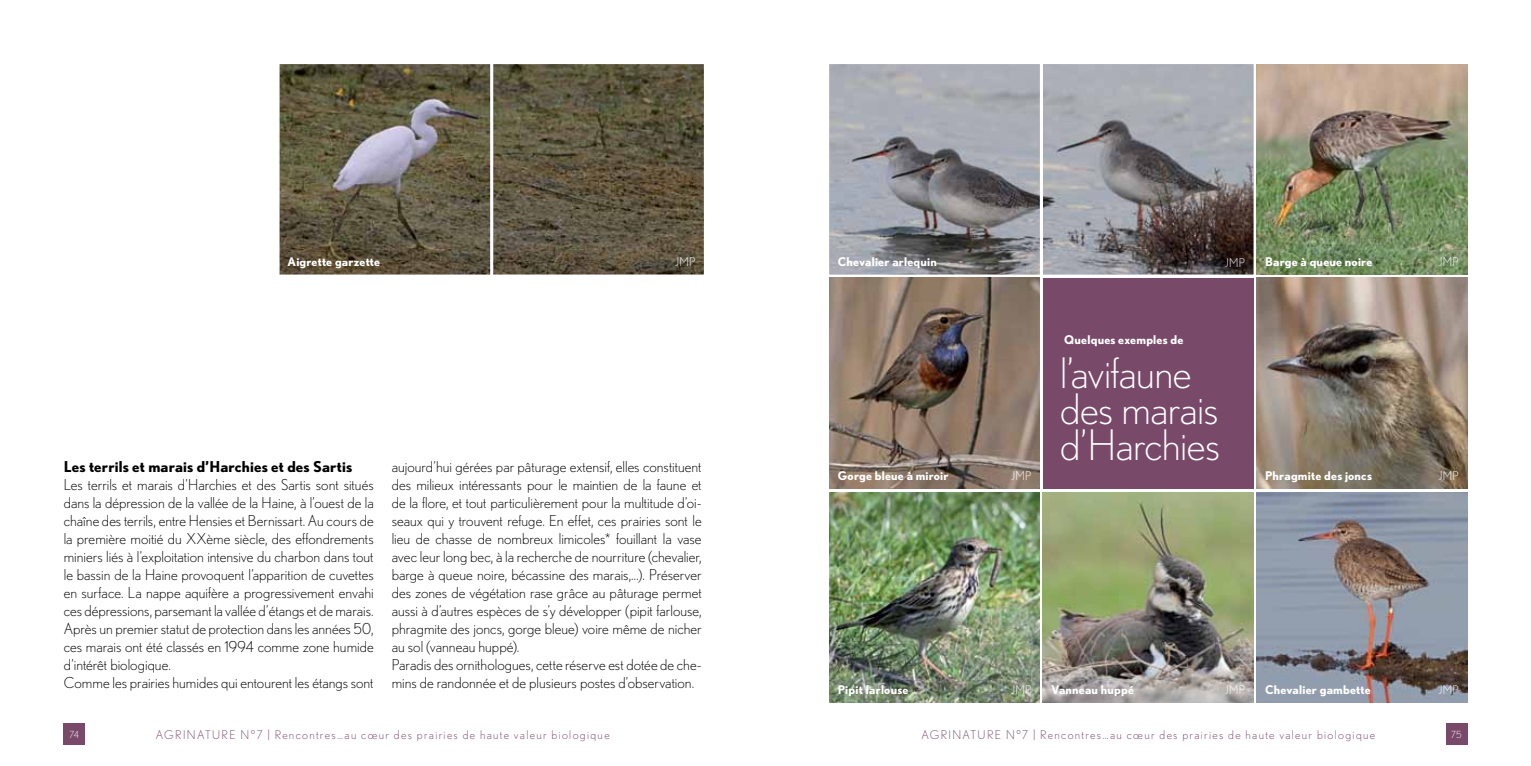
<style>
.page{position:relative;width:1531px;height:766px;background:#fff}
.page>*{position:absolute;margin:0;border:0;box-sizing:border-box;transform-origin:0 0}
.t1{font:300 42px/36px "Nobel";letter-spacing:-.01em;color:#fff}
.t2{font:300 15px/18px "Nobel";color:#000}
.t3{font:700 15px "Nobel";letter-spacing:.005em;color:#000}
.t4{font:700 12px "Nobel";letter-spacing:.015em;color:#fff}
.t5{font:300 12px "Nobel";letter-spacing:.11em;color:#79496a}
.t6{font:300 12px "Nobel";letter-spacing:.02em;color:#fff}
.t7{font:300 9.75px "Nobel";color:#fff}
</style>
<div class="page">
<div style="left:64px;top:723px;width:21px;height:21px;background:#79496a"></div>
<div style="left:1446px;top:723px;width:21px;height:21px;background:#79496a"></div>
<img style="left:280px;top:64px;width:424px;height:210px">
<img style="left:829px;top:278px;width:211px;height:210px">
<img style="left:829px;top:492px;width:211px;height:210px">
<img style="left:829px;top:64px;width:424px;height:210px">
<div style="left:1043px;top:278px;width:210px;height:210px;background:#79496a"></div>
<img style="left:1043px;top:492px;width:210px;height:210px">
<img style="left:1256px;top:64px;width:211px;height:210px">
<img style="left:1256px;top:278px;width:211px;height:210px">
<img style="left:1256px;top:492px;width:211px;height:210px">
<p class="t4" style="left:288px;top:254px;width:94px">Aigrette garzette</p>
<p class="t6" style="left:675px;top:255px;width:22px">JMP</p>
<p class="t3" style="left:64px;top:457px;width:290px">Les terrils et marais d’Harchies et des Sartis</p>
<p class="t2" style="left:64px;top:475px;width:311px">Les terrils et marais d’Harchies et des Sartis sont situés dans la dépression de la vallée de la Haine, à l’ouest de la chaîne des terrils, entre Hensies et Bernissart. Au cours de la première moitié du XXème siècle, des effondrements miniers liés à l’exploitation intensive du charbon dans tout le bassin de la Haine provoquent l’apparition de cuvettes en surface. La nappe aquifère a progressivement envahi ces dépressions, parsemant la vallée d’étangs et de marais.<br>Après un premier statut de protection dans les années 50, ces marais ont été classés en 1994 comme zone humide d’intérêt biologique.<br>Comme les prairies humides qui entourent les étangs sont</p>
<p class="t2" style="left:392px;top:457px;width:311px">aujourd’hui gérées par pâturage extensif, elles constituent des milieux intéressants pour le maintien de la faune et de la flore, et tout particulièrement pour la multitude d’oi&shy;seaux qui y trouvent refuge. En effet, ces prairies sont le lieu de chasse de nombreux limicoles* fouillant la vase avec leur long bec, à la recherche de nourriture (chevalier, barge à queue noire, bécassine des marais,…). Préserver des zones de végétation rase grâce au pâturage permet aussi à d’autres espèces de s’y développer (pipit farlouse, phragmite des joncs, gorge bleue) voire même de nicher au sol (vanneau huppé).<br>Paradis des ornithologues, cette réserve est dotée de che&shy;mins de randonnée et de plusieurs postes d’observation.</p>
<p class="t4" style="left:838px;top:254px;width:101px">Chevalier arlequin</p>
<p class="t4" style="left:838px;top:468px;width:112px">Gorge bleue à miroir</p>
<p class="t6" style="left:1011px;top:468px;width:22px">JMP</p>
<p class="t4" style="left:1265px;top:254px;width:109px">Barge à queue noire</p>
<p class="t6" style="left:1225px;top:255px;width:22px">JMP</p>
<p class="t6" style="left:1438px;top:255px;width:22px">JMP</p>
<p class="t4" style="left:1064px;top:332px;width:121px">Quelques exemples de</p>
<h1 class="t1" style="left:1060px;top:355px;width:162px">l’avifaune des marais d’Harchies</h1>
<p class="t4" style="left:1265px;top:468px;width:108px">Phragmite des joncs</p>
<p class="t6" style="left:1438px;top:468px;width:22px">JMP</p>
<p class="t4" style="left:838px;top:682px;width:72px">Pipit farlouse</p>
<p class="t4" style="left:1265px;top:682px;width:107px">Chevalier gambette</p>
<p class="t6" style="left:1011px;top:682px;width:22px">JMP</p>
<p class="t6" style="left:1225px;top:682px;width:22px">JMP</p>
<p class="t6" style="left:1438px;top:682px;width:22px">JMP</p>
<p class="t4" style="left:1051px;top:682px;width:84px">Vanneau huppé</p>
<p class="t7" style="left:70px;top:728px;width:11px">74</p>
<p class="t5" style="left:156px;top:727px;width:455px">AGRINATURE N°7 | Rencontres…au cœur des prairies de haute valeur biologique</p>
<p class="t5" style="left:921px;top:727px;width:455px">AGRINATURE N°7 | Rencontres…au cœur des prairies de haute valeur biologique</p>
<p class="t7" style="left:1451px;top:728px;width:12px">75</p>
</div>
